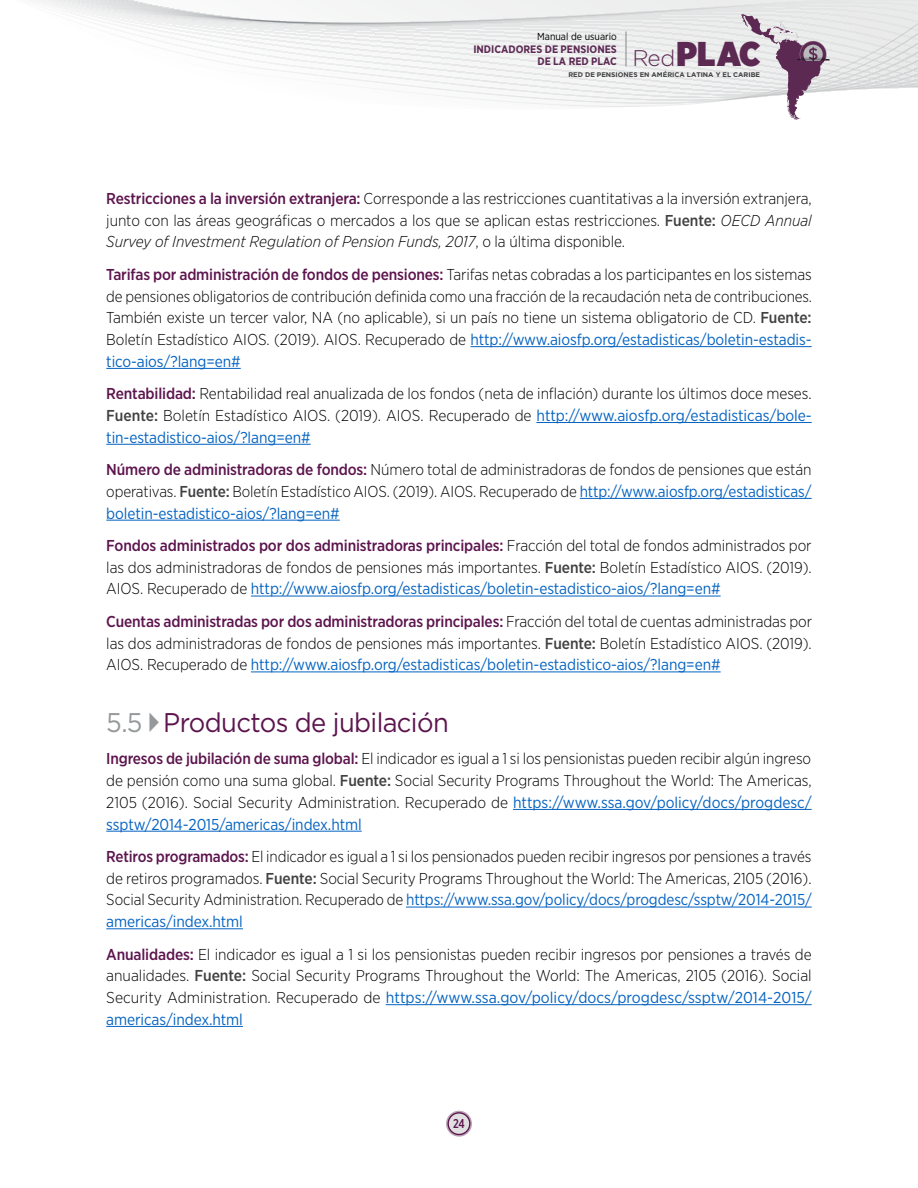
<style>
.page{position:relative;width:918px;height:1188px;background:#fff}
.page>*{position:absolute;margin:0;border:0;box-sizing:border-box;transform-origin:0 0}
.t1{font:900 34.35px "Gotham Narrow";color:#5c2953}
.t2{font:27px "Gotham";letter-spacing:-.025em;color:#5d154e;scale:.95 1}
.t3{font:300 15.75px/21.8px "Gotham Narrow";letter-spacing:-.005em;color:#000;text-align:justify}
.t4{font:500 12.75px "Gotham X Narrow";color:#5d154e}
.t5{font:700 10.8px/12.5px "Gotham Narrow";color:#5c2953;text-align:right}
.t6{font:10.2px "Gotham Narrow";color:#000}
.t7{font:700 6.75px "Gotham";color:#414042}
.s1{font-family:"Gotham Rounded";font-weight:300;font-size:22.65px}
.s2{font-weight:500;color:#5d154e}
.s3{font-weight:500;color:#414042}
.s4{font-style:italic}
.s5{font-weight:400;color:#0563c1}
.s6{color:#96999b}
</style>
<div class="page">
<svg style="left:36px;top:0;width:882px;height:107px"></svg>
<svg style="left:741px;top:14px;width:89px;height:106px"></svg>
<hr style="left:626px;top:31px;width:1px;height:36px;background:#838588">
<svg style="left:446px;top:1111px;width:26px;height:26px"></svg>
<div style="left:448px;top:1113px;width:22px;height:21px;background:#e0e0e1;border-radius:50%"></div>
<div style="left:448px;top:1112px;width:22px;height:23px;border:1px solid #5d154e;border-radius:50%"></div>
<hr style="left:471px;top:346px;width:341px;height:1px;background:#0563c1">
<hr style="left:106px;top:368px;width:135px;height:1px;background:#0563c1">
<hr style="left:536px;top:422px;width:276px;height:1px;background:#0563c1">
<hr style="left:106px;top:444px;width:205px;height:1px;background:#0563c1">
<hr style="left:580px;top:498px;width:232px;height:1px;background:#0563c1">
<hr style="left:106px;top:520px;width:234px;height:1px;background:#0563c1">
<hr style="left:251px;top:596px;width:470px;height:1px;background:#0563c1">
<hr style="left:251px;top:672px;width:470px;height:1px;background:#0563c1">
<hr style="left:513px;top:809px;width:299px;height:1px;background:#0563c1">
<hr style="left:106px;top:831px;width:256px;height:1px;background:#0563c1">
<hr style="left:406px;top:907px;width:406px;height:1px;background:#0563c1">
<hr style="left:106px;top:928px;width:137px;height:1px;background:#0563c1">
<hr style="left:386px;top:1004px;width:426px;height:1px;background:#0563c1">
<hr style="left:106px;top:1026px;width:137px;height:1px;background:#0563c1">
<p class="t6" style="left:537px;top:30px;width:81px">Manual de usuario</p>
<p class="t5" style="left:473px;top:42px;width:145px">INDICADORES DE PENSIONES<br>DE LA RED PLAC</p>
<h1 class="t1" style="left:633px;top:30px;width:129px"><span class="s1">Red</span>PLAC</h1>
<p class="t7" style="left:568px;top:70px;width:193px">RED DE PENSIONES EN AMÉRICA LATINA Y EL CARIBE</p>
<p class="t3" style="left:106px;top:187px;width:707px"><span class="s2">Restricciones a la inversión extranjera:</span> Corresponde a las restricciones cuantitativas a la inversión extranjera, junto con las áreas geográficas o mercados a los que se aplican estas restricciones. <span class="s3">Fuente:</span> <span class="s4">OECD Annual Survey of Investment Regulation of Pension Funds, 2017</span>, o la última disponible.</p>
<p class="t3" style="left:106px;top:263px;width:707px"><span class="s2">Tarifas por administración de fondos de pensiones:</span> Tarifas netas cobradas a los participantes en los sistemas de pensiones obligatorios de contribución definida como una fracción de la recaudación neta de contribuciones.<br>También existe un tercer valor, NA (no aplicable), si un país no tiene un sistema obligatorio de CD. <span class="s3">Fuente:<br></span>Boletín Estadístico AIOS. (2019). AIOS. Recuperado de <span class="s5">http://www.aiosfp.org/estadisticas/boletin-estadis&shy;tico-aios/?lang=en#</span></p>
<p class="t3" style="left:106px;top:382px;width:707px"><span class="s2">Rentabilidad:</span> Rentabilidad real anualizada de los fondos (neta de inflación) durante los últimos doce meses.<br><span class="s3">Fuente:</span> Boletín Estadístico AIOS. (2019). AIOS. Recuperado de <span class="s5">http://www.aiosfp.org/estadisticas/bole&shy;tin-estadistico-aios/?lang=en#</span></p>
<p class="t3" style="left:106px;top:458px;width:707px"><span class="s2">Número de administradoras de fondos:</span> Número total de administradoras de fondos de pensiones que están operativas. <span class="s3">Fuente:</span> Boletín Estadístico AIOS. (2019). AIOS. Recuperado de <span class="s5">http://www.aiosfp.org/estadisticas/ boletin-estadistico-aios/?lang=en#</span></p>
<p class="t3" style="left:106px;top:534px;width:707px"><span class="s2">Fondos administrados por dos administradoras principales:</span> Fracción del total de fondos administrados por las dos administradoras de fondos de pensiones más importantes. <span class="s3">Fuente:</span> Boletín Estadístico AIOS. (2019).<br>AIOS. Recuperado de <span class="s5">http://www.aiosfp.org/estadisticas/boletin-estadistico-aios/?lang=en#</span></p>
<p class="t3" style="left:106px;top:610px;width:707px"><span class="s2">Cuentas administradas por dos administradoras principales:</span> Fracción del total de cuentas administradas por las dos administradoras de fondos de pensiones más importantes. <span class="s3">Fuente:</span> Boletín Estadístico AIOS. (2019).<br>AIOS. Recuperado de <span class="s5">http://www.aiosfp.org/estadisticas/boletin-estadistico-aios/?lang=en#</span></p>
<h2 class="t2" style="left:106px;top:705px;width:362px"><span class="s6">5.5</span> Productos de jubilación</h2>
<p class="t3" style="left:106px;top:748px;width:707px"><span class="s2">Ingresos de jubilación de suma global:</span> El indicador es igual a 1 si los pensionistas pueden recibir algún ingreso de pensión como una suma global. <span class="s3">Fuente:</span> Social Security Programs Throughout the World: The Americas, 2105 (2016). Social Security Administration. Recuperado de <span class="s5">https://www.ssa.gov/policy/docs/progdesc/ ssptw/2014-2015/americas/index.html</span></p>
<p class="t3" style="left:106px;top:845px;width:707px"><span class="s2">Retiros programados:</span> El indicador es igual a 1 si los pensionados pueden recibir ingresos por pensiones a través de retiros programados. <span class="s3">Fuente:</span> Social Security Programs Throughout the World: The Americas, 2105 (2016).<br>Social Security Administration. Recuperado de <span class="s5">https://www.ssa.gov/policy/docs/progdesc/ssptw/2014-2015/ americas/index.html</span></p>
<p class="t3" style="left:106px;top:943px;width:707px"><span class="s2">Anualidades:</span> El indicador es igual a 1 si los pensionistas pueden recibir ingresos por pensiones a través de anualidades. <span class="s3">Fuente:</span> Social Security Programs Throughout the World: The Americas, 2105 (2016). Social Security Administration. Recuperado de <span class="s5">https://www.ssa.gov/policy/docs/progdesc/ssptw/2014-2015/ americas/index.html</span></p>
<p class="t4" style="left:453px;top:1116px;width:13px">24</p>
</div>
